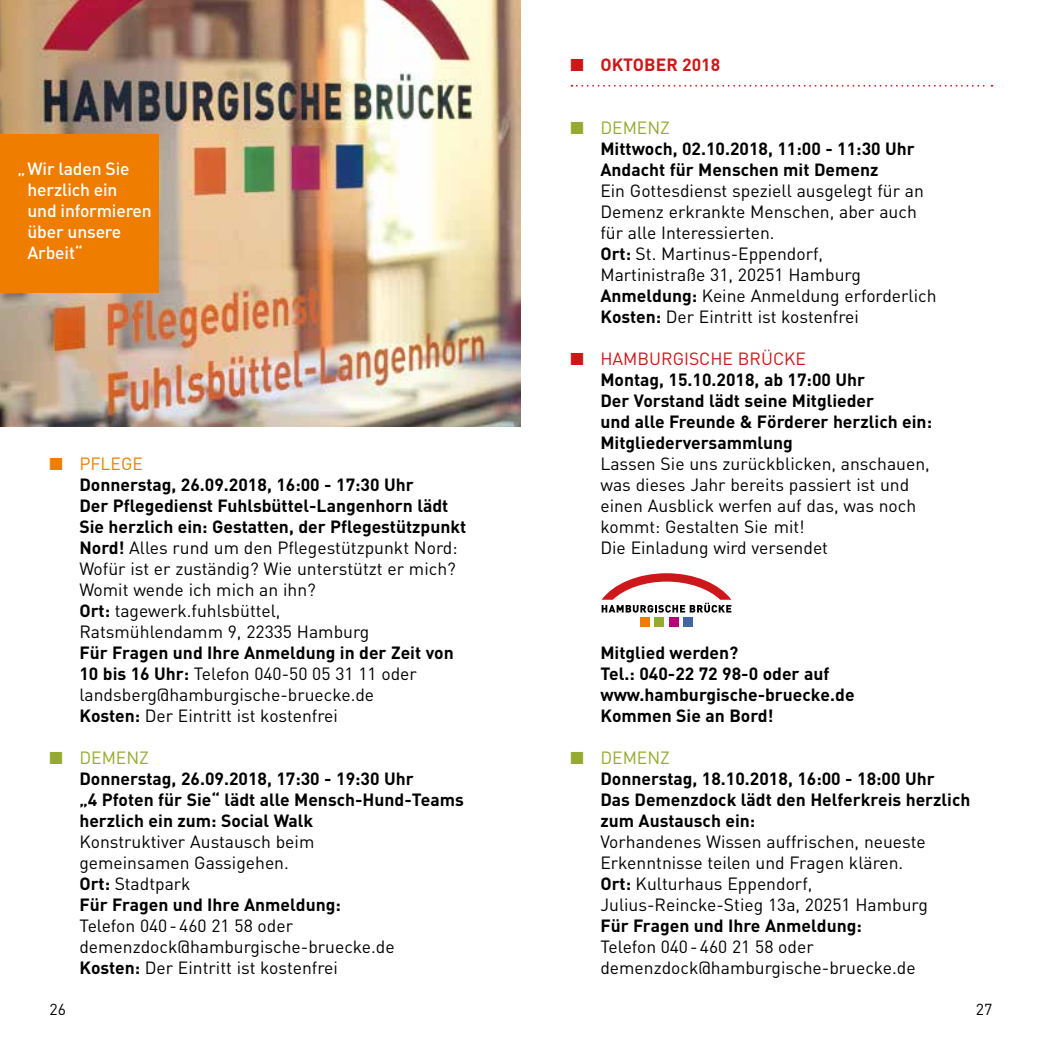
<style>
.page{position:relative;width:1042px;height:1042px;background:#fff}
.page>*{position:absolute;margin:0;border:0;box-sizing:border-box;transform-origin:0 0}
.t1{font:17.5px/21px "DIN";color:#000}
.t2{font:700 17.5px/21px "DIN";color:#000}
.t3{font:500 17.5px/21px "DIN";letter-spacing:-.01em;color:#fff}
.t4{font:700 17.5px "DIN";color:#cd1719}
.t5{font:15.75px "DIN";color:#000}
.s1{color:#ef7d00}
.s2{font-weight:700}
.s3{color:#95aa30}
.s4{font-weight:400;color:#95aa30}
.s5{color:#cd1719}
.s6{font-weight:400;color:#cd1719}
</style>
<div class="page">
<img style="left:0;top:0;width:521px;height:427px">
<svg style="left:571px;top:85px;width:421px;height:2px"></svg>
<div style="left:0;top:134px;width:159px;height:159px;background:#ef7d00"></div>
<svg style="left:601px;top:573px;width:130px;height:39px"></svg>
<div style="left:640px;top:618px;width:9px;height:9px;background:#ef7d00"></div>
<div style="left:655px;top:618px;width:9px;height:9px;background:#95aa30"></div>
<div style="left:669px;top:618px;width:9px;height:9px;background:#b90276"></div>
<div style="left:683px;top:618px;width:9px;height:9px;background:#42669f"></div>
<p class="t3" style="left:28px;top:158px;width:126px;text-indent:-10px">„Wir laden Sie herzlich ein<br>und informieren über unsere<br>Arbeit“</p>
<p class="t1" style="left:79px;top:452px;width:388px;text-indent:-30px"><span class="s1">■ PFLEGE<br></span><span class="s2">Donnerstag, 26.09.2018, 16:00 - 17:30 Uhr<br>Der Pflegedienst Fuhlsbüttel-Langenhorn lädt Sie herzlich ein: Gestatten, der Pflegestützpunkt Nord!</span> Alles rund um den Pflegestützpunkt Nord:<br>Wofür ist er zuständig? Wie unterstützt er mich?<br>Womit wende ich mich an ihn?<br><span class="s2">Ort:</span> tagewerk.fuhlsbüttel,<br>Ratsmühlendamm 9, 22335 Hamburg</p>
<p class="t1" style="left:79px;top:641px;width:376px"><span class="s2">Für Fragen und Ihre Anmeldung in der Zeit von 10 bis 16 Uhr:</span> Telefon 040-50 05 31 11 oder landsberg@hamburgische-bruecke.de<br><span class="s2">Kosten:</span> Der Eintritt ist kostenfrei</p>
<p class="t2" style="left:79px;top:746px;width:386px;text-indent:-30px"><span class="s3">■</span> <span class="s4">DEMENZ<br></span>Donnerstag, 26.09.2018, 17:30 - 19:30 Uhr<br>„4 Pfoten für Sie“ lädt alle Mensch-Hund-Teams herzlich ein zum: Social Walk</p>
<p class="t1" style="left:79px;top:830px;width:263px">Konstruktiver Austausch beim gemeinsamen Gassigehen.<br><span class="s2">Ort:</span> Stadtpark<br><span class="s2">Für Fragen und Ihre Anmeldung:</span></p>
<p class="t1" style="left:79px;top:914px;width:317px">Telefon 040-460 21 58 oder demenzdock@hamburgische-bruecke.de<br><span class="s2">Kosten:</span> Der Eintritt ist kostenfrei</p>
<p class="t5" style="left:50px;top:999px;width:18px">26</p>
<p class="t4" style="left:570px;top:53px;width:151px">■ OKTOBER 2018</p>
<p class="t2" style="left:600px;top:116px;width:316px;text-indent:-30px"><span class="s3">■</span> <span class="s4">DEMENZ<br></span>Mittwoch, 02.10.2018, 11:00 - 11:30 Uhr<br>Andacht für Menschen mit Demenz</p>
<p class="t1" style="left:600px;top:179px;width:338px">Ein Gottesdienst speziell ausgelegt für an Demenz erkrankte Menschen, aber auch für alle Interessierten.<br><span class="s2">Ort:</span> St. Martinus-Eppendorf,<br>Martinistraße 31, 20251 Hamburg <span class="s2">Anmeldung:</span> Keine Anmeldung erforderlich <span class="s2">Kosten:</span> Der Eintritt ist kostenfrei</p>
<p class="t2" style="left:600px;top:347px;width:333px;text-indent:-30px"><span class="s5">■</span> <span class="s6">HAMBURGISCHE BRÜCKE<br></span>Montag, 15.10.2018, ab 17:00 Uhr<br>Der Vorstand lädt seine Mitglieder<br>und alle Freunde &amp; Förderer herzlich ein:<br>Mitgliederversammlung</p>
<p class="t1" style="left:600px;top:452px;width:331px">Lassen Sie uns zurückblicken, anschauen, was dieses Jahr bereits passiert ist und einen Ausblick werfen auf das, was noch kommt: Gestalten Sie mit!<br>Die Einladung wird versendet</p>
<p class="t2" style="left:600px;top:641px;width:256px">Mitglied werden?<br>Tel.: 040-22 72 98-0 oder auf www.hamburgische-bruecke.de<br>Kommen Sie an Bord!</p>
<p class="t2" style="left:600px;top:746px;width:371px;text-indent:-30px"><span class="s3">■</span> <span class="s4">DEMENZ<br></span>Donnerstag, 18.10.2018, 16:00 - 18:00 Uhr<br>Das Demenzdock lädt den Helferkreis herzlich zum Austausch ein:</p>
<p class="t1" style="left:600px;top:830px;width:329px">Vorhandenes Wissen auffrischen, neueste Erkenntnisse teilen und Fragen klären.<br><span class="s2">Ort:</span> Kulturhaus Eppendorf, Julius-Reincke-Stieg 13a, 20251 Hamburg</p>
<p class="t2" style="left:600px;top:914px;width:263px">Für Fragen und Ihre Anmeldung:</p>
<p class="t1" style="left:600px;top:935px;width:317px">Telefon 040-460 21 58 oder demenzdock@hamburgische-bruecke.de</p>
<p class="t5" style="left:976px;top:999px;width:18px">27</p>
</div>
